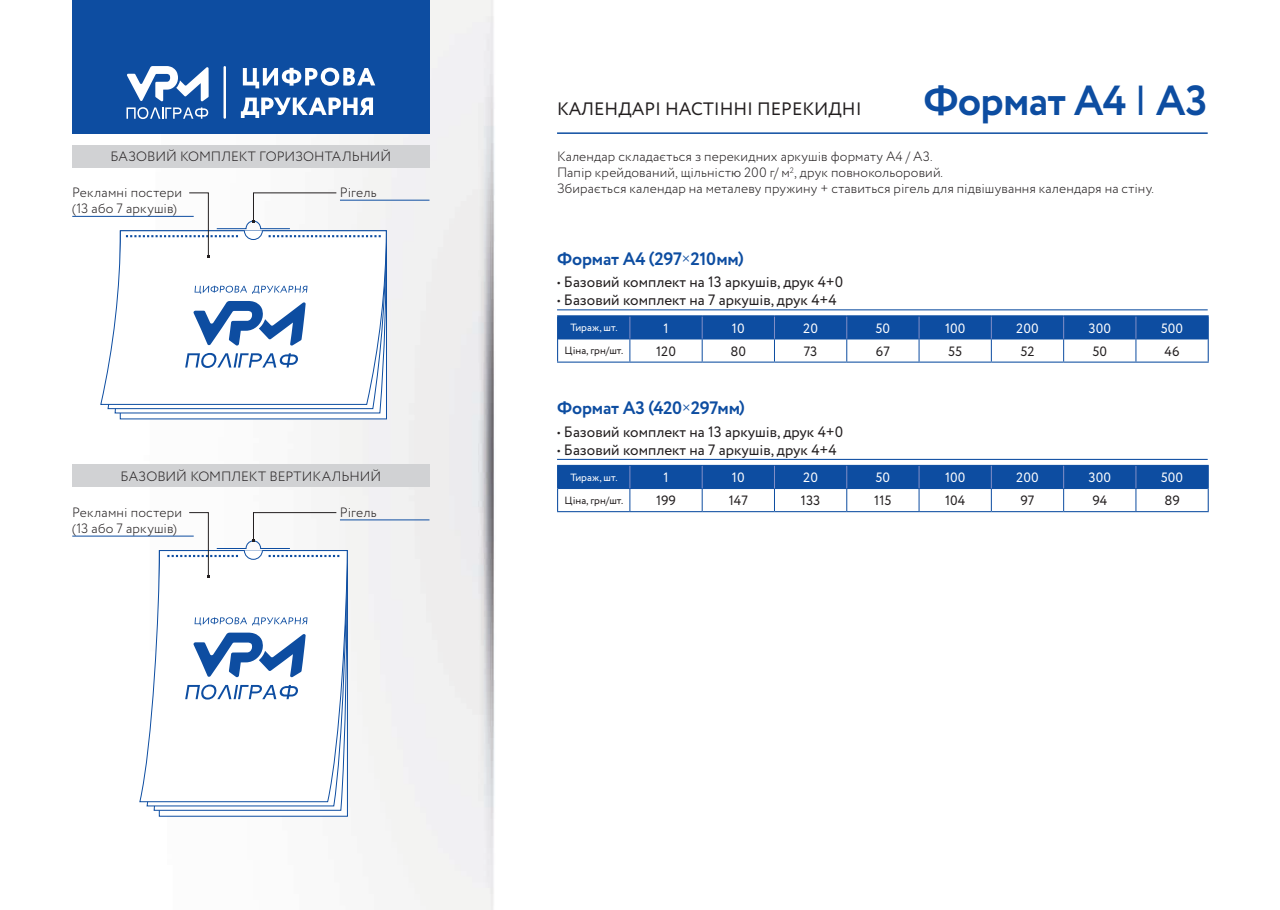
<style>
.page{position:relative;width:1280px;height:910px;background:#fff}
.page>*{position:absolute;margin:0;border:0;box-sizing:border-box;transform-origin:0 0}
.t1{font:700 42px "Circe";letter-spacing:-.02em;color:#0d4da1}
.t2{font:700 18px "Circe";letter-spacing:-.01em;color:#0d4da1}
.t3{font:18px "Circe";color:#231f20}
.t4{font:15px "Circe";color:#231f20}
.t5{font:300 13.5px/16.2px "Circe";letter-spacing:.01em;color:#231f20}
.t6{font:13.5px "Circe";color:#fff}
.t7{font:13.5px "Circe";color:#231f20}
.t8{font:10.5px "Circe";color:#231f20}
.t9{font:10.5px "Circe";color:#fff}
.s1{font-weight:400}
.s2{font-weight:300}
</style>
<div class="page">
<img style="left:72px;top:0;width:1137px;height:910px">
<div style="left:72px;top:0;width:357px;height:133px;background:#0d4da1"></div>
<hr style="left:557px;top:309px;width:651px;height:1px;background:#0d4da1">
<hr style="left:557px;top:315px;width:73px;height:1px;background:#0d4da1">
<hr style="left:630px;top:315px;width:72px;height:1px;background:#0d4da1">
<hr style="left:702px;top:315px;width:72px;height:1px;background:#0d4da1">
<hr style="left:774px;top:315px;width:73px;height:1px;background:#0d4da1">
<hr style="left:847px;top:315px;width:72px;height:1px;background:#0d4da1">
<hr style="left:919px;top:315px;width:72px;height:1px;background:#0d4da1">
<hr style="left:991px;top:315px;width:73px;height:1px;background:#0d4da1">
<hr style="left:1064px;top:315px;width:72px;height:1px;background:#0d4da1">
<hr style="left:1136px;top:315px;width:73px;height:1px;background:#0d4da1">
<svg style="left:557px;top:316px;width:652px;height:46px"></svg>
<hr style="left:557px;top:362px;width:73px;height:1px;background:#0d4da1">
<hr style="left:630px;top:362px;width:72px;height:1px;background:#0d4da1">
<hr style="left:702px;top:362px;width:72px;height:1px;background:#0d4da1">
<hr style="left:774px;top:362px;width:73px;height:1px;background:#0d4da1">
<hr style="left:847px;top:362px;width:72px;height:1px;background:#0d4da1">
<hr style="left:919px;top:362px;width:72px;height:1px;background:#0d4da1">
<hr style="left:991px;top:362px;width:73px;height:1px;background:#0d4da1">
<hr style="left:1064px;top:362px;width:72px;height:1px;background:#0d4da1">
<hr style="left:1136px;top:362px;width:73px;height:1px;background:#0d4da1">
<hr style="left:557px;top:459px;width:651px;height:1px;background:#0d4da1">
<svg style="left:557px;top:465px;width:652px;height:46px"></svg>
<hr style="left:557px;top:511px;width:73px;height:1px;background:#0d4da1">
<hr style="left:630px;top:511px;width:72px;height:1px;background:#0d4da1">
<hr style="left:702px;top:511px;width:72px;height:1px;background:#0d4da1">
<hr style="left:774px;top:511px;width:73px;height:1px;background:#0d4da1">
<hr style="left:847px;top:511px;width:72px;height:1px;background:#0d4da1">
<hr style="left:919px;top:511px;width:72px;height:1px;background:#0d4da1">
<hr style="left:991px;top:511px;width:73px;height:1px;background:#0d4da1">
<hr style="left:1064px;top:511px;width:72px;height:1px;background:#0d4da1">
<hr style="left:1136px;top:511px;width:73px;height:1px;background:#0d4da1">
<hr style="left:557px;top:132px;width:651px;height:2px;background:#0d4da1">
<div style="left:72px;top:145px;width:357px;height:22px;background:#d1d2d4"></div>
<div style="left:72px;top:465px;width:357px;height:22px;background:#d1d2d4"></div>
<svg style="left:100px;top:66px;width:287px;height:342px"></svg>
<svg style="left:185px;top:286px;width:124px;height:15px"></svg>
<svg style="left:139px;top:301px;width:209px;height:505px"></svg>
<svg style="left:185px;top:617px;width:124px;height:94px"></svg>
<hr style="left:340px;top:200px;width:89px;height:1px;background:#0d4da1">
<hr style="left:340px;top:520px;width:89px;height:1px;background:#0d4da1">
<hr style="left:72px;top:216px;width:122px;height:1px;background:#0d4da1">
<hr style="left:72px;top:536px;width:122px;height:1px;background:#0d4da1">
<svg style="left:126px;top:192px;width:255px;height:66px"></svg>
<svg style="left:167px;top:512px;width:172px;height:66px"></svg>
<p class="t5" style="left:110px;top:149px;width:283px">БАЗОВИЙ КОМПЛЕКТ ГОРИЗОНТАЛЬНИЙ</p>
<p class="t5" style="left:72px;top:184px;width:111px">Рекламні постери (13 або 7 аркушів)</p>
<p class="t5" style="left:340px;top:184px;width:38px">Рігель</p>
<p class="t5" style="left:121px;top:468px;width:262px">БАЗОВИЙ КОМПЛЕКТ ВЕРТИКАЛЬНИЙ</p>
<p class="t5" style="left:72px;top:504px;width:111px">Рекламні постери (13 або 7 аркушів)</p>
<p class="t5" style="left:340px;top:504px;width:38px">Рігель</p>
<h1 class="t1" style="left:923px;top:72px;width:286px">Формат А4 <span class="s1">|</span> А3</h1>
<p class="t5" style="left:557px;top:149px;width:598px">Календар складається з перекидних аркушів формату А4 / А3.<br>Папір крейдований, щільністю 200 г/ м<sup>2</sup>, друк повнокольоровий.<br>Збирається календар на металеву пружину + ставиться рігель для підвішування календаря на стіну.</p>
<h2 class="t3" style="left:557px;top:97px;width:306px">КАЛЕНДАРІ НАСТІННІ ПЕРЕКИДНІ</h2>
<h2 class="t2" style="left:557px;top:247px;width:188px">Формат А4 (297<span class="s2">×</span>210мм)</h2>
<p class="t4" style="left:557px;top:272px;width:288px">• Базовий комплект на 13 аркушів, друк 4+0</p>
<p class="t4" style="left:557px;top:290px;width:281px">• Базовий комплект на 7 аркушів, друк 4+4</p>
<p class="t9" style="left:570px;top:321px;width:49px">Тираж, шт.</p>
<p class="t6" style="left:663px;top:319px;width:7px">1</p>
<p class="t6" style="left:732px;top:319px;width:14px">10</p>
<p class="t6" style="left:803px;top:319px;width:16px">20</p>
<p class="t6" style="left:876px;top:319px;width:16px">50</p>
<p class="t6" style="left:945px;top:319px;width:22px">100</p>
<p class="t6" style="left:1016px;top:319px;width:24px">200</p>
<p class="t6" style="left:1088px;top:319px;width:24px">300</p>
<p class="t6" style="left:1161px;top:319px;width:24px">500</p>
<p class="t8" style="left:565px;top:344px;width:60px">Ціна, грн/шт.</p>
<p class="t7" style="left:656px;top:342px;width:21px">120</p>
<p class="t7" style="left:730px;top:342px;width:17px">80</p>
<p class="t7" style="left:804px;top:342px;width:15px">73</p>
<p class="t7" style="left:876px;top:342px;width:16px">67</p>
<p class="t7" style="left:948px;top:342px;width:15px">55</p>
<p class="t7" style="left:1020px;top:342px;width:16px">52</p>
<p class="t7" style="left:1092px;top:342px;width:16px">50</p>
<p class="t7" style="left:1164px;top:342px;width:16px">46</p>
<h2 class="t2" style="left:557px;top:396px;width:189px">Формат А3 (420<span class="s2">×</span>297мм)</h2>
<p class="t4" style="left:557px;top:422px;width:288px">• Базовий комплект на 13 аркушів, друк 4+0</p>
<p class="t4" style="left:557px;top:440px;width:281px">• Базовий комплект на 7 аркушів, друк 4+4</p>
<p class="t9" style="left:570px;top:470px;width:49px">Тираж, шт.</p>
<p class="t6" style="left:663px;top:469px;width:7px">1</p>
<p class="t6" style="left:732px;top:469px;width:14px">10</p>
<p class="t6" style="left:803px;top:469px;width:16px">20</p>
<p class="t6" style="left:876px;top:469px;width:16px">50</p>
<p class="t6" style="left:945px;top:469px;width:22px">100</p>
<p class="t6" style="left:1016px;top:469px;width:24px">200</p>
<p class="t6" style="left:1088px;top:469px;width:24px">300</p>
<p class="t6" style="left:1161px;top:469px;width:24px">500</p>
<p class="t8" style="left:565px;top:493px;width:60px">Ціна, грн/шт.</p>
<p class="t7" style="left:656px;top:492px;width:21px">199</p>
<p class="t7" style="left:729px;top:492px;width:21px">147</p>
<p class="t7" style="left:801px;top:492px;width:21px">133</p>
<p class="t7" style="left:874px;top:492px;width:19px">115</p>
<p class="t7" style="left:945px;top:492px;width:22px">104</p>
<p class="t7" style="left:1020px;top:492px;width:15px">97</p>
<p class="t7" style="left:1092px;top:492px;width:16px">94</p>
<p class="t7" style="left:1164px;top:492px;width:17px">89</p>
</div>
